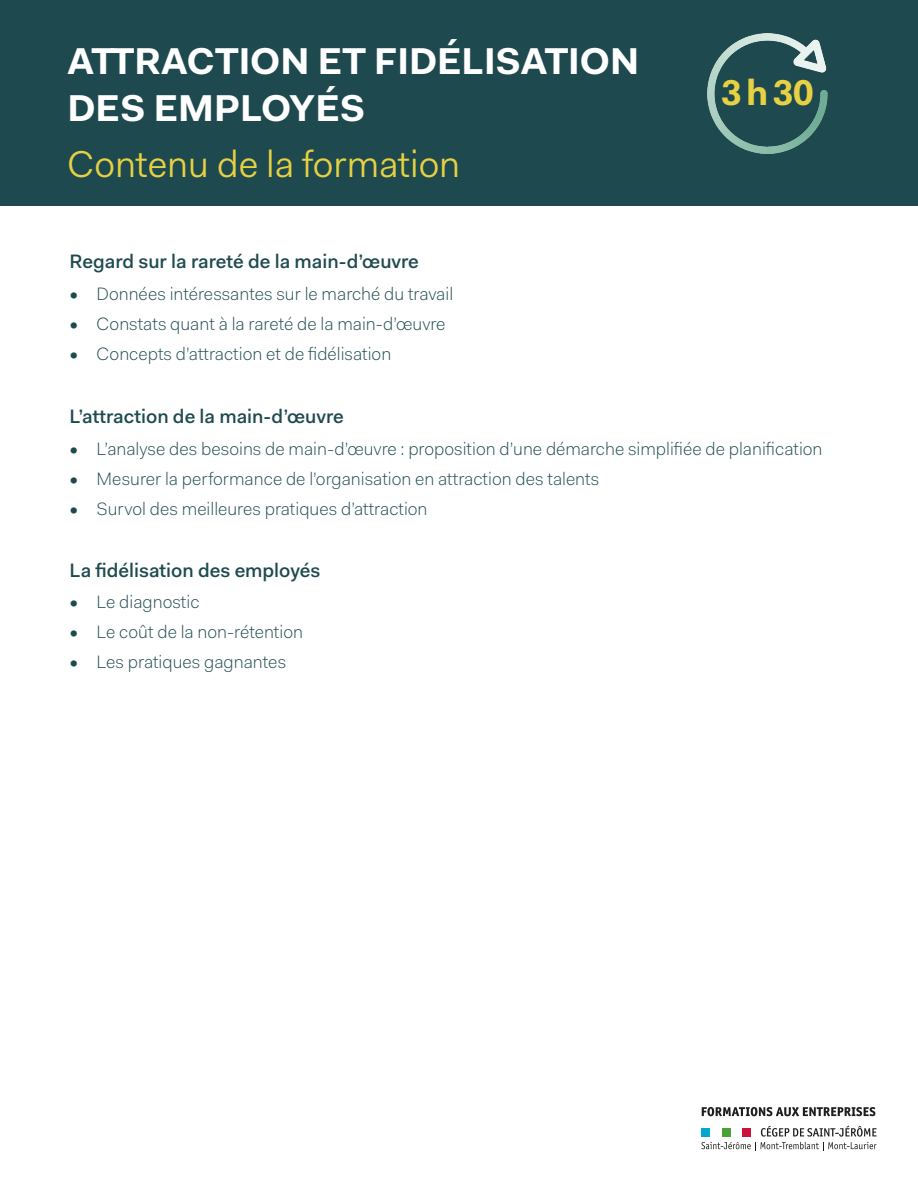
<style>
.page{position:relative;width:918px;height:1188px;background:#fff}
.page>*{position:absolute;margin:0;border:0;box-sizing:border-box;transform-origin:0 0}
.t1{font:700 37.5px/47.5px "Fakt Pro";color:#fff}
.t2{font:37.5px "Fakt Pro Blond";color:#e7d142}
.t3{font:700 36px "Fakt Pro";color:#e7d142}
.t4{font:500 19.5px "Fakt Pro";color:#1e4a4f}
.t5{font:300 18px "Fakt Pro";color:#1e4a4f}
</style>
<div class="page">
<div style="left:0;top:0;width:918px;height:206px;background:#1e4a4f"></div>
<img style="left:707px;top:34px;width:121px;height:120px">
<svg style="left:702px;top:1107px;width:173px;height:9px"></svg>
<svg style="left:701px;top:1126px;width:176px;height:25px"></svg>
<div style="left:743px;top:1128px;width:8px;height:8px;background:#cb123b"></div>
<div style="left:722px;top:1128px;width:8px;height:8px;background:#4ca134"></div>
<div style="left:701px;top:1128px;width:8px;height:8px;background:#02a6cf"></div>
<h1 class="t1" style="left:68px;top:37px;width:573px">ATTRACTION ET FIDÉLISATION<br>DES EMPLOYÉS</h1>
<h1 class="t2" style="left:68px;top:139px;width:394px">Contenu de la formation</h1>
<p class="t4" style="left:70px;top:248px;width:351px">Regard sur la rareté de la main-d’œuvre</p>
<p class="t5" style="left:70px;top:281px;width:385px">• Données intéressantes sur le marché du travail</p>
<p class="t5" style="left:70px;top:311px;width:377px">• Constats quant à la rareté de la main-d’œuvre</p>
<p class="t5" style="left:70px;top:341px;width:323px">• Concepts d’attraction et de fidélisation</p>
<p class="t4" style="left:70px;top:404px;width:276px">L’attraction de la main-d’œuvre</p>
<h2 class="t3" style="left:721px;top:69px;width:94px">3h30</h2>
<p class="t5" style="left:70px;top:436px;width:754px">• L’analyse des besoins de main-d’œuvre : proposition d’une démarche simplifiée de planification</p>
<p class="t5" style="left:70px;top:466px;width:531px">• Mesurer la performance de l’organisation en attraction des talents</p>
<p class="t5" style="left:70px;top:496px;width:359px">• Survol des meilleures pratiques d’attraction</p>
<p class="t4" style="left:70px;top:557px;width:252px">La fidélisation des employés</p>
<p class="t5" style="left:70px;top:590px;width:131px">• Le diagnostic</p>
<p class="t5" style="left:70px;top:620px;width:235px">• Le coût de la non-rétention</p>
<p class="t5" style="left:70px;top:650px;width:218px">• Les pratiques gagnantes</p>
</div>
